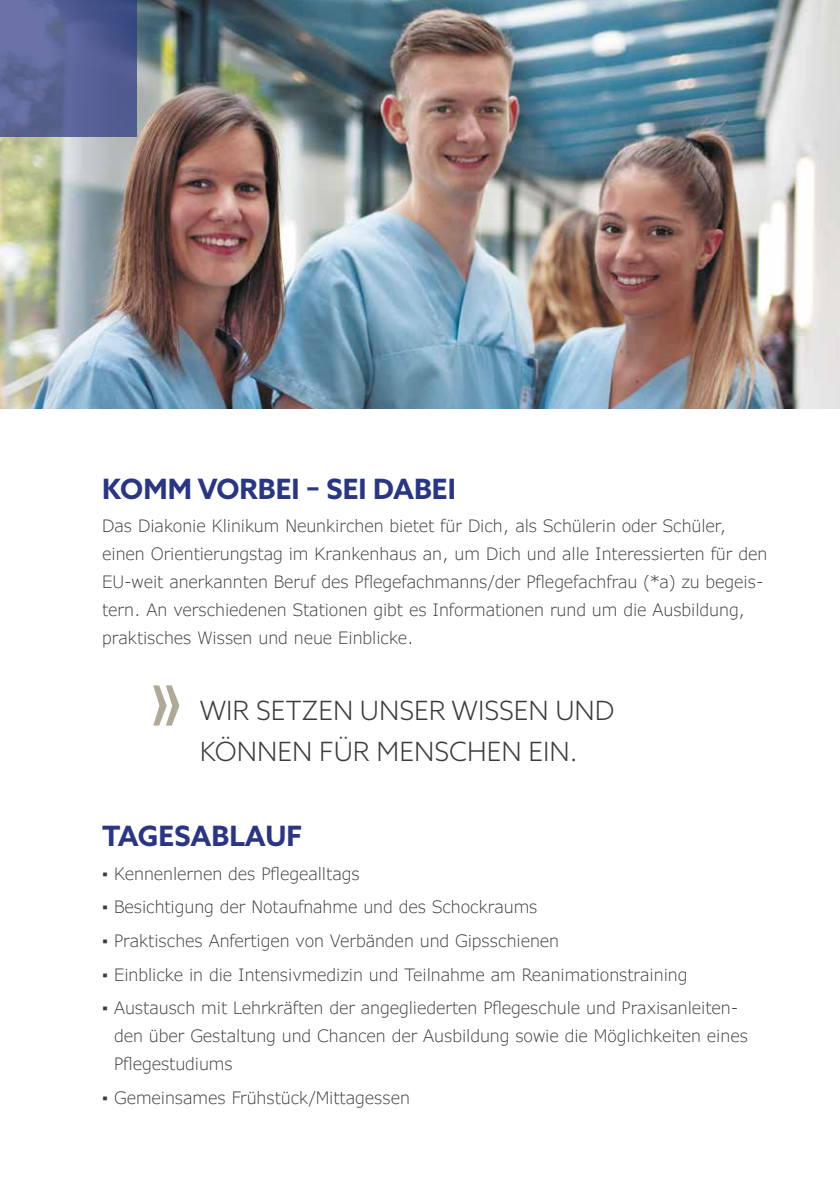
<style>
.page{position:relative;width:840px;height:1191px;background:#fff}
.page>*{position:absolute;margin:0;border:0;box-sizing:border-box;transform-origin:0 0}
.t1{font:700 28px "Azo Sans";color:#2a3682}
.t2{font:300 26.6px/40.8px "Azo Sans";color:#3c3c3b}
.t3{font:300 17px/28px "Verdana Pro";letter-spacing:-.005em;color:#3c3c3b}
</style>
<div class="page">
<img style="left:0;top:0;width:839px;height:408px">
<svg style="left:0;top:0;width:136px;height:136px;background:#586396"></svg>
<svg style="left:153px;top:685px;width:26px;height:40px"></svg>
<h1 class="t1" style="left:102px;top:470px;width:355px">KOMM VORBEI – SEI DABEI</h1>
<p class="t3" style="left:102px;top:512px;width:666px">Das Diakonie Klinikum Neunkirchen bietet für Dich, als Schülerin oder Schüler, einen Orientierungstag im Krankenhaus an, um Dich und alle Interessierten für den EU-weit anerkannten Beruf des Pflegefachmanns/der Pflegefachfrau (*a) zu begeis&shy;tern. An verschiedenen Stationen gibt es Informationen rund um die Ausbildung, praktisches Wissen und neue Einblicke.</p>
<h2 class="t2" style="left:199px;top:690px;width:416px">WIR SETZEN UNSER WISSEN UND<br>KÖNNEN FÜR MENSCHEN EIN.</h2>
<h1 class="t1" style="left:102px;top:817px;width:201px">TAGESABLAUF</h1>
<p class="t3" style="left:102px;top:859px;width:259px">▪ Kennenlernen des Pflegealltags</p>
<p class="t3" style="left:102px;top:893px;width:436px">▪ Besichtigung der Notaufnahme und des Schockraums</p>
<p class="t3" style="left:102px;top:926px;width:458px">▪ Praktisches Anfertigen von Verbänden und Gipsschienen</p>
<p class="t3" style="left:102px;top:960px;width:586px">▪ Einblicke in die Intensivmedizin und Teilnahme am Reanimationstraining</p>
<p class="t3" style="left:114px;top:994px;width:635px;text-indent:-12px">▪ Austausch mit Lehrkräften der angegliederten Pflegeschule und Praxisanleiten&shy;den über Gestaltung und Chancen der Ausbildung sowie die Möglichkeiten eines<br>Pflegestudiums</p>
<p class="t3" style="left:102px;top:1083px;width:309px">▪ Gemeinsames Frühstück/Mittagessen</p>
</div>
